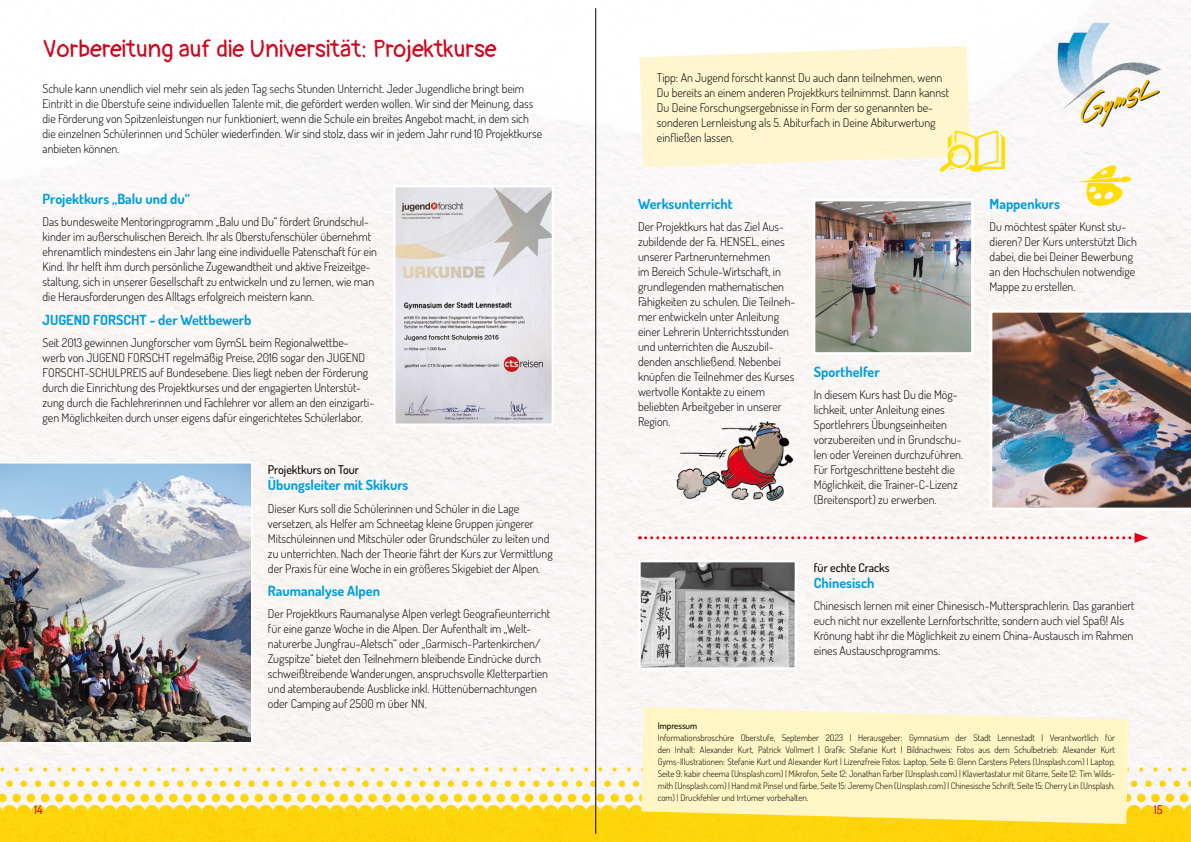
<style>
.page{position:relative;width:1191px;height:842px;background:#fff}
.page>*{position:absolute;margin:0;border:0;box-sizing:border-box;transform-origin:0 0}
.t1{font:24px "Pangolin";color:#cd071e}
.t2{font:700 14px "Dosis";color:#009ee0}
.t3{font:300 12px/15px "Dosis";color:#000}
.t4{font:500 12px "Dosis";color:#000}
.t5{font:500 12px "Dosis";color:#cd071e}
.t6{font:300 9px/12px "Dosis";color:#000;text-align:justify}
.t7{font:500 9px "Dosis";color:#000}
</style>
<div class="page">
<img style="left:0;top:0;width:1191px;height:842px">
<img style="left:396px;top:188px;width:155px;height:235px">
<div style="left:393px;top:185px;width:161px;height:241px;border:2px solid #fff"></div>
<img style="left:989px;top:310px;width:202px;height:200px">
<img style="left:641px;top:563px;width:153px;height:103px">
<div style="left:638px;top:560px;width:159px;height:109px;border:2px solid #fff"></div>
<img style="left:0;top:462px;width:252px;height:281px">
<img style="left:674px;top:419px;width:120px;height:83px">
<svg style="left:1078px;top:165px;width:54px;height:41px"></svg>
<img style="left:816px;top:202px;width:154px;height:149px">
<div style="left:812px;top:198px;width:162px;height:157px;border:3px solid #fff"></div>
<svg style="left:639px;top:46px;width:366px;height:126px"></svg>
<svg style="left:641px;top:707px;width:487px;height:117px;background:#fef3bd"></svg>
<svg style="left:639px;top:533px;width:509px;height:10px"></svg>
<hr style="left:595px;top:8px;width:1px;height:826px;background:#000">
<h1 class="t1" style="left:43px;top:26px;width:456px">Vorbereitung auf die Universität: Projektkurse</h1>
<p class="t3" style="left:43px;top:81px;width:501px">Schule kann unendlich viel mehr sein als jeden Tag sechs Stunden Unterricht. Jeder Jugendliche bringt beim Eintritt in die Oberstufe seine individuellen Talente mit, die gefördert werden wollen. Wir sind der Meinung, dass die Förderung von Spitzenleistungen nur funktioniert, wenn die Schule ein breites Angebot macht, in dem sich die einzelnen Schülerinnen und Schüler wiederfinden. Wir sind stolz, dass wir in jedem Jahr rund 10 Projektkurse anbieten können.</p>
<p class="t2" style="left:43px;top:190px;width:149px">Projektkurs „Balu und du“</p>
<p class="t3" style="left:43px;top:214px;width:336px">Das bundesweite Mentoringprogramm „Balu und Du“ fördert Grundschul&shy;kinder im außerschulischen Bereich. Ihr als Oberstufenschüler übernehmt ehrenamtlich mindestens ein Jahr lang eine individuelle Patenschaft für ein Kind. Ihr helft ihm durch persönliche Zugewandtheit und aktive Freizeitge&shy;staltung, sich in unserer Gesellschaft zu entwickeln und zu lernen, wie man die Herausforderungen des Alltags erfolgreich meistern kann.</p>
<p class="t2" style="left:43px;top:310px;width:210px">JUGEND FORSCHT - der Wettbewerb</p>
<p class="t3" style="left:43px;top:334px;width:333px">Seit 2013 gewinnen Jungforscher vom GymSL beim Regionalwettbe&shy;werb von JUGEND FORSCHT regelmäßig Preise, 2016 sogar den JUGEND FORSCHT-SCHULPREIS auf Bundesebene. Dies liegt neben der Förderung durch die Einrichtung des Projektkurses und der engagierten Unterstüt&shy;zung durch die Fachlehrerinnen und Fachlehrer vor allem an den einzigarti&shy;gen Möglichkeiten durch unser eigens dafür eingerichtetes Schülerlabor.</p>
<p class="t4" style="left:268px;top:462px;width:92px">Projektkurs on Tour</p>
<p class="t2" style="left:268px;top:476px;width:142px">Übungsleiter mit Skikurs</p>
<p class="t3" style="left:268px;top:500px;width:286px">Dieser Kurs soll die Schülerinnen und Schüler in die Lage versetzen, als Helfer am Schneetag kleine Gruppen jüngerer Mitschüleinnen und Mitschüler oder Grundschüler zu leiten und zu unterrichten. Nach der Theorie fährt der Kurs zur Vermittlung der Praxis für eine Woche in ein größeres Skigebiet der Alpen.</p>
<p class="t2" style="left:268px;top:581px;width:114px">Raumanalyse Alpen</p>
<p class="t3" style="left:268px;top:605px;width:284px">Der Projektkurs Raumanalyse Alpen verlegt Geografieunterricht für eine ganze Woche in die Alpen. Der Aufenthalt im „Welt&shy;naturerbe Jungfrau-Aletsch“ oder „Garmisch-Partenkirchen/ Zugspitze“ bietet den Teilnehmern bleibende Eindrücke durch schweißtreibende Wanderungen, anspruchsvolle Kletterpartien und atemberaubende Ausblicke inkl. Hüttenübernachtungen oder Camping auf 2500 m über NN.</p>
<p class="t3" style="left:657px;top:70px;width:294px">Tipp: An Jugend forscht kannst Du auch dann teilnehmen, wenn Du bereits an einem anderen Projektkurs teilnimmst. Dann kannst Du Deine Forschungsergebnisse in Form der so genannten be&shy;sonderen Lernleistung als 5. Abiturfach in Deine Abiturwertung einfließen lassen.</p>
<p class="t2" style="left:638px;top:194px;width:96px">Werksunterricht</p>
<p class="t3" style="left:638px;top:218px;width:159px">Der Projektkurs hat das Ziel Aus&shy;zubildende der Fa. HENSEL, eines unserer Partnerunternehmen<br>im Bereich Schule-Wirtschaft, in grundlegenden mathematischen<br>Fähigkeiten zu schulen. Die Teilneh&shy;mer entwickeln unter Anleitung einer Lehrerin Unterrichtsstunden und unterrichten die Auszubil&shy;denden anschließend. Nebenbei knüpfen die Teilnehmer des Kurses wertvolle Kontakte zu einem beliebten Arbeitgeber in unserer<br>Region.</p>
<p class="t2" style="left:814px;top:362px;width:67px">Sporthelfer</p>
<p class="t3" style="left:814px;top:386px;width:151px">In diesem Kurs hast Du die Mög&shy;lichkeit, unter Anleitung eines<br>Sportlehrers Übungseinheiten vorzubereiten und in Grundschu&shy;len oder Vereinen durchzuführen.<br>Für Fortgeschrittene besteht die<br>Möglichkeit, die Trainer-C-Lizenz (Breitensport) zu erwerben.</p>
<p class="t2" style="left:989px;top:194px;width:72px">Mappenkurs</p>
<p class="t3" style="left:989px;top:218px;width:149px">Du möchtest später Kunst stu&shy;dieren? Der Kurs unterstützt Dich dabei, die bei Deiner Bewerbung an den Hochschulen notwendige<br>Mappe zu erstellen.</p>
<p class="t4" style="left:814px;top:559px;width:77px">für echte Cracks</p>
<p class="t2" style="left:814px;top:573px;width:62px">Chinesisch</p>
<p class="t3" style="left:814px;top:597px;width:322px">Chinesisch lernen mit einer Chinesisch-Muttersprachlerin. Das garantiert euch nicht nur exzellente Lernfortschritte, sondern auch viel Spaß! Als Krönung habt ihr die Möglichkeit zu einem China-Austausch im Rahmen eines Austauschprogramms.</p>
<p class="t7" style="left:658px;top:719px;width:41px">Impressum</p>
<p class="t6" style="left:658px;top:731px;width:459px">Informationsbroschüre Oberstufe, September 2023 | Herausgeber: Gymnasium der Stadt Lennestadt | Verantwortlich für den Inhalt: Alexander Kurt, Patrick Vollmert | Grafik: Stefanie Kurt | Bildnachweis: Fotos aus dem Schulbetrieb: Alexander Kurt Gyms-Illustrationen: Stefanie Kurt und Alexander Kurt | Lizenzfreie Fotos: Laptop, Seite 6: Glenn Carstens Peters (Unsplash.com) | Laptop, Seite 9: kabir cheema (Unsplash.com) | Mikrofon, Seite 12: Jonathan Farber (Unsplash.com) | Klaviertastatur mit Gitarre, Seite 12: Tim Wilds&shy;mith (Unsplash.com) | Hand mit Pinsel und Farbe, Seite 15: Jeremy Chen (Unsplash.com) | Chinesische Schrift, Seite 15: Cherry Lin (Unsplash. com) | Druckfehler und Irrtümer vorbehalten.</p>
<p class="t5" style="left:34px;top:801px;width:10px">14</p>
<p class="t5" style="left:1153px;top:801px;width:10px">15</p>
</div>
